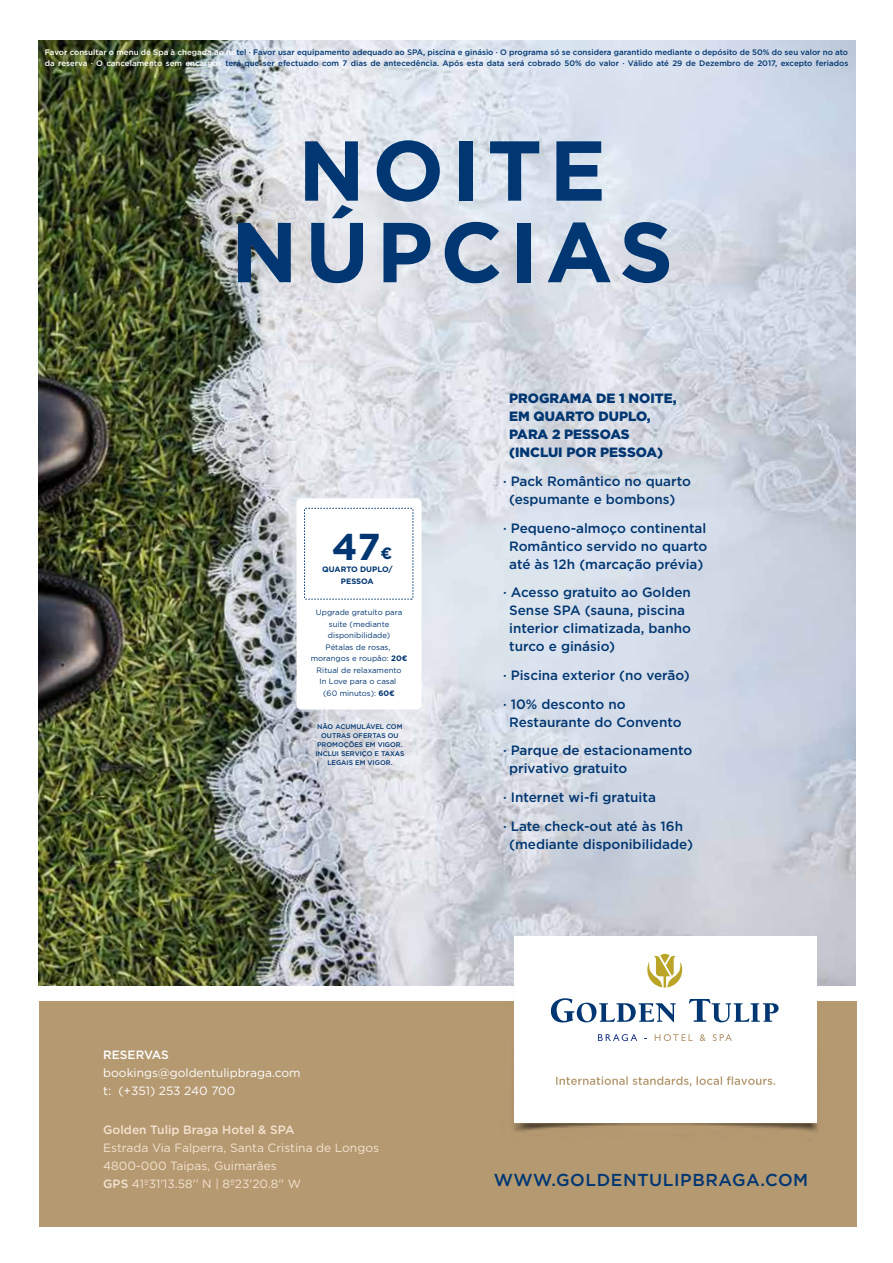
<style>
.page{position:relative;width:893px;height:1263px;background:#fff}
.page>*{position:absolute;margin:0;border:0;box-sizing:border-box;transform-origin:0 0}
.t1{font:700 84.75px/81.6px "Gotham";letter-spacing:.085em;color:#003671;text-align:center}
.t2{font:700 37.2px "Gotham";color:#003671}
.t3{font:500 17.25px "Gotham";letter-spacing:.035em;color:#003671}
.t4{font:700 16.35px "Gotham";color:#003671}
.t5{font:500 13.5px/18px "Gotham";color:#003671}
.t6{font:900 13.5px/18px "Gotham";color:#003671}
.t7{font:12px/18px "Gotham";color:#f4e3d1}
.t8{font:12px/18px "Gotham";color:#fff}
.t9{font:500 12px "Gotham";color:#f4e3d1}
.t10{font:500 12px "Gotham";color:#fff}
.t11{font:500 7.95px/10.5px "Gotham";color:#003671}
.t12{font:7.8px/11.6px "Gotham";color:#003671;text-align:center}
.t13{font:700 7.8px/11.6px "Gotham";color:#003671;text-align:center}
.t14{font:500 6.75px/9px "Gotham";color:#003671;text-align:center}
.s1{color:#fff}
.s2{font-weight:700}
.s3{font-weight:500}
</style>
<div class="page">
<img style="left:39px;top:41px;width:816px;height:944px">
<div style="left:39px;top:1001px;width:817px;height:226px;background:#b59971"></div>
<img style="left:480px;top:930px;width:366px;height:202px">
<div style="left:514px;top:936px;width:303px;height:187px;background:#fff"></div>
<svg style="left:551px;top:998px;width:125px;height:24px"></svg>
<svg style="left:689px;top:999px;width:90px;height:23px"></svg>
<svg style="left:647px;top:954px;width:35px;height:33px"></svg>
<svg style="left:556px;top:1076px;width:219px;height:10px"></svg>
<div style="left:296px;top:498px;width:126px;height:211px;background:#fff;border-radius:5px"></div>
<div style="left:304px;top:508px;width:109px;height:91px;border:1px dashed #003671"></div>
<svg style="left:598px;top:1034px;width:39px;height:7px"></svg>
<svg style="left:655px;top:1034px;width:38px;height:7px"></svg>
<svg style="left:700px;top:1034px;width:6px;height:7px"></svg>
<svg style="left:713px;top:1034px;width:19px;height:7px"></svg>
<p class="t11" style="left:45px;top:47px;width:805px"><span class="s1">Favor consultar o menu de Spa à chegada ao ho</span>tel · Favor usar equipamento adequado ao SPA, piscina e ginásio · O programa só se considera garantido mediante o depósito de 50% do seu valor no ato <span class="s1">da reserva · O cancelamento sem encargos</span> terá que ser efectuado com 7 dias de antecedência. Após esta data será cobrado 50% do valor · Válido até 29 de Dezembro de 2017, excepto feriados</p>
<h1 class="t1" style="left:231px;top:129px;width:444px">NOITE<br>NÚPCIAS</h1>
<h2 class="t2" style="left:332px;top:525px;width:50px">47</h2>
<p class="t4" style="left:380px;top:542px;width:13px">€</p>
<p class="t13" style="left:322px;top:563px;width:72px">QUARTO DUPLO/<br>PESSOA</p>
<p class="t12" style="left:311px;top:607px;width:98px">Upgrade gratuíto para suite (mediante disponibilidade)<br>Pétalas de rosas, morangos e roupão: <span class="s2">20€<br></span>Ritual de relaxamento<br>In Love para o casal<br>(60 minutos): <span class="s2">60€</span></p>
<p class="t14" style="left:315px;top:722px;width:91px">NÃO ACUMULÁVEL COM<br>OUTRAS OFERTAS OU<br>PROMOÇÕES EM VIGOR.<br>INCLUI SERVIÇO E TAXAS<br>LEGAIS EM VIGOR.</p>
<p class="t10" style="left:103px;top:1047px;width:67px">RESERVAS</p>
<p class="t8" style="left:103px;top:1063px;width:199px">bookings@goldentulipbraga.com t: (+351) 253 240 700</p>
<p class="t9" style="left:103px;top:1122px;width:193px">Golden Tulip Braga Hotel &amp; SPA</p>
<p class="t7" style="left:103px;top:1139px;width:277px">Estrada Via Falperra, Santa Cristina de Longos<br>4800-000 Taipas, Guimarães<br><span class="s3">GPS</span> 41º31'13.58'' N | 8º23'20.8'' W</p>
<p class="t6" style="left:509px;top:389px;width:169px">PROGRAMA DE 1 NOITE,<br>EM QUARTO DUPLO,<br>PARA 2 PESSOAS (INCLUI POR PESSOA)</p>
<p class="t5" style="left:509px;top:472px;width:183px;text-indent:-6px">· Pack Romântico no quarto (espumante e bombons)</p>
<p class="t5" style="left:503px;top:518px;width:206px;text-align:center">· Pequeno-almoço continental<br>Romântico servido no quarto até às 12h (marcação prévia)</p>
<p class="t5" style="left:509px;top:583px;width:183px;text-indent:-6px">· Acesso gratuito ao Golden<br>Sense SPA (sauna, piscina interior climatizada, banho turco e ginásio)</p>
<p class="t5" style="left:503px;top:661px;width:188px;line-height:28.7px">· Piscina exterior (no verão) · 10% desconto no</p>
<p class="t5" style="left:503px;top:707px;width:191px;line-height:28.7px;text-align:center">Restaurante do Convento<br>· Parque de estacionamento</p>
<p class="t5" style="left:503px;top:754px;width:181px;line-height:28.7px;text-indent:6px">privativo gratuito<br>· Internet wi-fi gratuita<br>· Late check-out até às 16h</p>
<p class="t5" style="left:509px;top:835px;width:185px">(mediante disponibilidade)</p>
<p class="t3" style="left:494px;top:1169px;width:316px">WWW.GOLDENTULIPBRAGA.COM</p>
</div>
